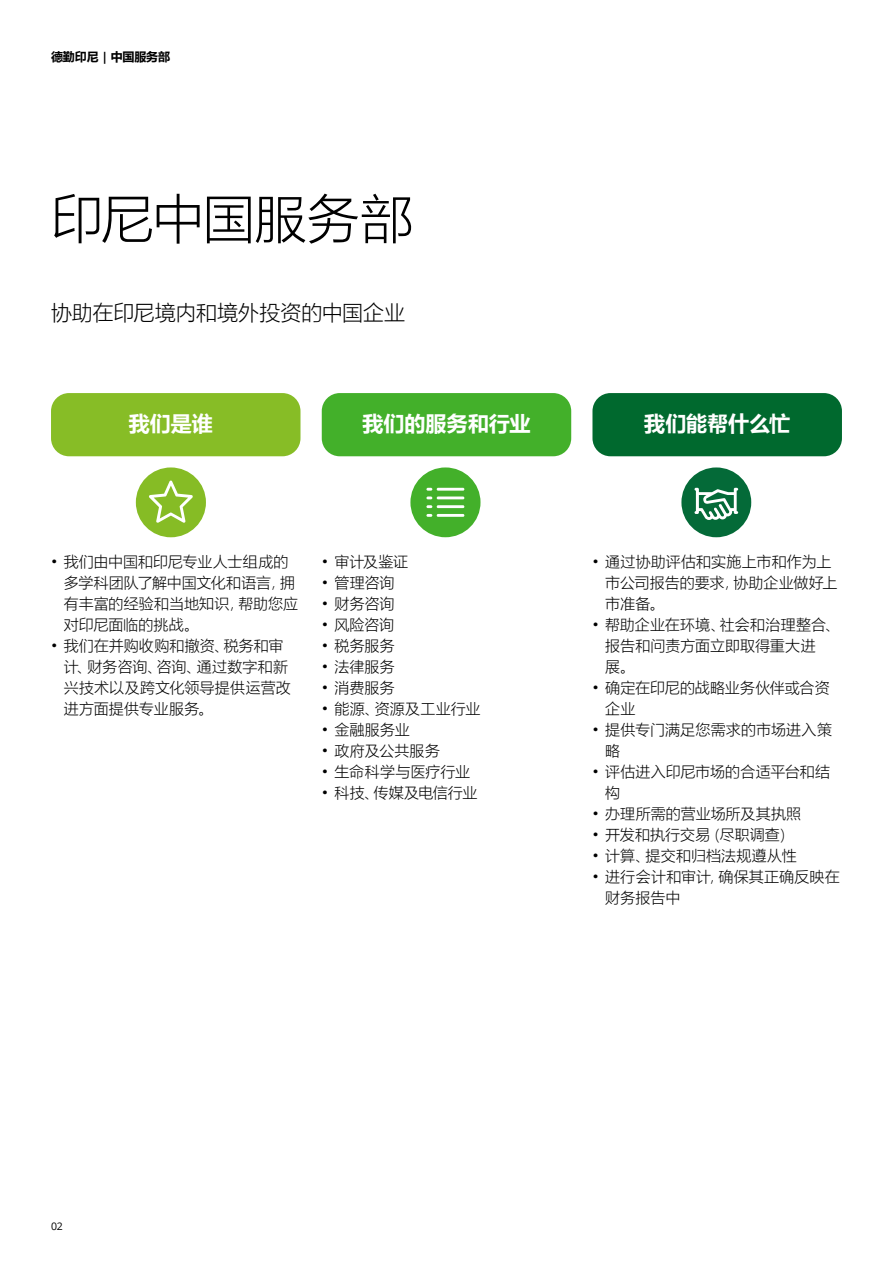
<style>
.page{position:relative;width:893px;height:1263px;background:#fff}
.page>*{position:absolute;margin:0;border:0;box-sizing:border-box;transform-origin:0 0}
.t1{font:300 52.5px "Microsoft Ya Hei";letter-spacing:-.025em;color:#000}
.t2{font:700 21px "Microsoft Ya Hei";color:#fff}
.t3{font:300 21px "Microsoft Ya Hei";letter-spacing:-.005em;color:#000}
.t4{font:300 15px/21px "Microsoft Ya Hei";letter-spacing:.005em;color:#000}
.t5{font:700 12px "Microsoft Ya Hei";letter-spacing:-.01em;color:#000}
.t6{font:10.5px "Open Sans";color:#000}
.s1{font-family:"Open Sans"}
</style>
<div class="page">
<div style="left:51px;top:393px;width:249px;height:63px;background:#87bd26;border-radius:18px"></div>
<div style="left:322px;top:393px;width:249px;height:63px;background:#43b02a;border-radius:18px"></div>
<div style="left:592px;top:393px;width:250px;height:63px;background:#00692e;border-radius:18px"></div>
<svg style="left:136px;top:467px;width:70px;height:70px"></svg>
<svg style="left:410px;top:467px;width:70px;height:70px"></svg>
<svg style="left:681px;top:467px;width:70px;height:70px"></svg>
<p class="t5" style="left:51px;top:48px;width:121px">德勤印尼 <span class="s1">|</span> 中国服务部</p>
<h1 class="t1" style="left:51px;top:183px;width:363px">印尼中国服务部</h1>
<h2 class="t3" style="left:51px;top:298px;width:356px">协助在印尼境内和境外投资的中国企业</h2>
<h2 class="t2" style="left:129px;top:409px;width:86px">我们是谁</h2>
<h2 class="t2" style="left:362px;top:409px;width:170px">我们的服务和行业</h2>
<h2 class="t2" style="left:644px;top:409px;width:148px">我们能帮什么忙</h2>
<p class="t4" style="left:64px;top:551px;width:236px;text-indent:-13px">• 我们由中国和印尼专业人士组成的多学科团队了解中国文化和语言，拥有丰富的经验和当地知识，帮助您应对印尼面临的挑战。</p>
<p class="t4" style="left:64px;top:635px;width:229px;text-indent:-13px">• 我们在并购收购和撤资、税务和审计、财务咨询、咨询、通过数字和新兴技术以及跨文化领导提供运营改进方面提供专业服务。</p>
<p class="t4" style="left:322px;top:551px;width:88px">• 审计及鉴证</p>
<p class="t4" style="left:322px;top:572px;width:74px">• 管理咨询</p>
<p class="t4" style="left:322px;top:593px;width:74px">• 财务咨询</p>
<p class="t4" style="left:322px;top:614px;width:74px">• 风险咨询</p>
<p class="t4" style="left:322px;top:635px;width:75px">• 税务服务</p>
<p class="t4" style="left:322px;top:656px;width:75px">• 法律服务</p>
<p class="t4" style="left:322px;top:677px;width:75px">• 消费服务</p>
<p class="t4" style="left:322px;top:698px;width:160px">• 能源、资源及工业行业</p>
<p class="t4" style="left:322px;top:719px;width:90px">• 金融服务业</p>
<p class="t4" style="left:322px;top:740px;width:120px">• 政府及公共服务</p>
<p class="t4" style="left:322px;top:761px;width:150px">• 生命科学与医疗行业</p>
<p class="t4" style="left:322px;top:782px;width:157px">• 科技、传媒及电信行业</p>
<p class="t4" style="left:605px;top:551px;width:234px;text-indent:-13px">• 通过协助评估和实施上市和作为上市公司报告的要求，协助企业做好上市准备。</p>
<p class="t4" style="left:605px;top:614px;width:236px;text-indent:-13px">• 帮助企业在环境、社会和治理整合、报告和问责方面立即取得重大进<br>展。</p>
<p class="t4" style="left:605px;top:677px;width:226px;text-indent:-13px">• 确定在印尼的战略业务伙伴或合资企业</p>
<p class="t4" style="left:605px;top:719px;width:228px;text-indent:-13px">• 提供专门满足您需求的市场进入策略</p>
<p class="t4" style="left:605px;top:761px;width:226px;text-indent:-13px">• 评估进入印尼市场的合适平台和结构</p>
<p class="t4" style="left:592px;top:803px;width:210px">• 办理所需的营业场所及其执照</p>
<p class="t4" style="left:592px;top:824px;width:203px">• 开发和执行交易（尽职调查）</p>
<p class="t4" style="left:592px;top:845px;width:206px">• 计算、提交和归档法规遵从性</p>
<p class="t4" style="left:605px;top:866px;width:236px;text-indent:-13px">• 进行会计和审计，确保其正确反映在财务报告中</p>
<p class="t6" style="left:51px;top:1219px;width:13px">02</p>
</div>
